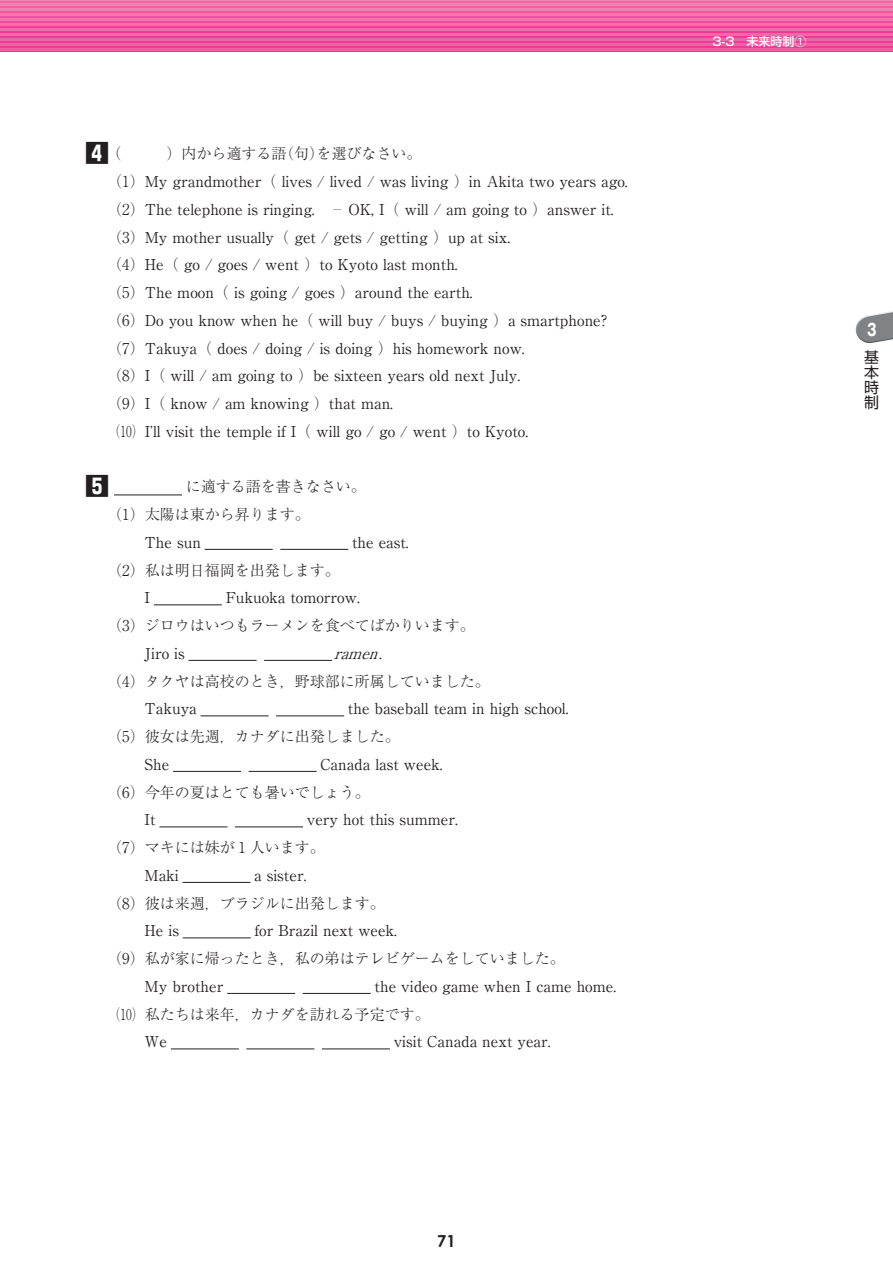
<style>
.page{position:relative;width:893px;height:1263px;background:#fff}
.page>*{position:absolute;margin:0;border:0;box-sizing:border-box;transform-origin:0 0}
.t1{font:700 24px "Shin Go Pr 6";color:#231f20}
.t2{font:700 16.5px "Century Gothic";color:#231f20}
.t3{font:700 16.5px "Gothic MB101 Pr 6";color:#fff;scale:.75 1}
.t4{font:15px/27.8px "Ryumin Pr 6";color:#231f20}
.t5{font:300 15px/27.8px "Ryumin Pr 6";color:#231f20}
.t6{font:300 15px "Ryumin Pr 6";color:#231f20;scale:.75 1}
.t7{font:15px/15px "Shin Go Pr 6";color:#231f20;text-align:justify}
.t8{font:500 12px "Shin Go Pro";color:#fff}
.s1{font-family:"Shin Go Pr 6";font-weight:700;font-size:24px}
.s2{font-weight:300}
.s3{font-weight:400;font-style:italic}
.s4{font-weight:400}
</style>
<div class="page">
<svg style="left:0;top:0;width:893px;height:52px;background:#ee55a0"></svg>
<hr style="left:1px;top:0;width:892px;height:1px;background:#f284b4">
<hr style="left:1px;top:4px;width:892px;height:2px;background:#f181b2">
<hr style="left:1px;top:9px;width:892px;height:2px;background:#f17cb0">
<hr style="left:1px;top:14px;width:892px;height:2px;background:#f178ae">
<hr style="left:1px;top:19px;width:892px;height:2px;background:#f174ad">
<hr style="left:1px;top:24px;width:892px;height:2px;background:#f16fab">
<hr style="left:1px;top:29px;width:892px;height:2px;background:#f16ca9">
<hr style="left:1px;top:34px;width:892px;height:2px;background:#f168a8">
<hr style="left:1px;top:39px;width:892px;height:2px;background:#f064a6">
<hr style="left:1px;top:44px;width:892px;height:2px;background:#f060a4">
<hr style="left:1px;top:49px;width:892px;height:2px;background:#ef5ca3">
<svg style="left:855px;top:311px;width:38px;height:32px"></svg>
<hr style="left:114px;top:495px;width:68px;height:1px;background:#231f20">
<hr style="left:205px;top:549px;width:68px;height:1px;background:#231f20">
<hr style="left:280px;top:549px;width:68px;height:1px;background:#231f20">
<hr style="left:154px;top:605px;width:68px;height:1px;background:#231f20">
<hr style="left:189px;top:660px;width:68px;height:1px;background:#231f20">
<hr style="left:264px;top:660px;width:68px;height:1px;background:#231f20">
<hr style="left:201px;top:716px;width:68px;height:1px;background:#231f20">
<hr style="left:276px;top:716px;width:68px;height:1px;background:#231f20">
<hr style="left:173px;top:771px;width:68px;height:1px;background:#231f20">
<hr style="left:249px;top:771px;width:68px;height:1px;background:#231f20">
<hr style="left:159px;top:827px;width:68px;height:1px;background:#231f20">
<hr style="left:235px;top:827px;width:68px;height:1px;background:#231f20">
<hr style="left:182px;top:882px;width:69px;height:1px;background:#231f20">
<hr style="left:183px;top:938px;width:68px;height:1px;background:#231f20">
<hr style="left:227px;top:993px;width:68px;height:1px;background:#231f20">
<hr style="left:303px;top:993px;width:68px;height:1px;background:#231f20">
<hr style="left:171px;top:1049px;width:68px;height:1px;background:#231f20">
<hr style="left:246px;top:1049px;width:68px;height:1px;background:#231f20">
<hr style="left:322px;top:1049px;width:68px;height:1px;background:#231f20">
<p class="t4" style="left:107px;top:139px;width:522px;text-indent:-22px"><span class="s1">4</span><span class="s2">（　　　）内から適する語（句）を選びなさい。<br>（1）</span>My grandmother<span class="s2">（</span> lives / lived / was living <span class="s2">）</span>in Akita two years ago.<span class="s2">（2）</span>The telephone is ringing. <sup>－</sup> OK, I<span class="s2">（</span> will / am going to <span class="s2">）</span>answer it.<span class="s2">（3）</span>My mother usually<span class="s2">（</span> get / gets / getting <span class="s2">）</span>up at six.<br><span class="s2">（4）</span>He<span class="s2">（</span> go / goes / went <span class="s2">）</span>to Kyoto last month.<br><span class="s2">（5）</span>The moon<span class="s2">（</span> is going / goes <span class="s2">）</span>around the earth.<br><span class="s2">（6）</span>Do you know when he<span class="s2">（</span> will buy / buys / buying <span class="s2">）</span>a smartphone?<span class="s2">（7）</span>Takuya<span class="s2">（</span> does / doing / is doing <span class="s2">）</span>his homework now.<br><span class="s2">（8）</span>I<span class="s2">（</span> will / am going to <span class="s2">）</span>be sixteen years old next July.<br><span class="s2">（9）</span>I<span class="s2">（</span> know / am knowing <span class="s2">）</span>that man.<br><span class="s2">（10）</span> I<span class="s2">ʼ</span>ll visit the temple if I<span class="s2">（</span> will go / go / went <span class="s2">）</span>to Kyoto.</p>
<h1 class="t1" style="left:85px;top:467px;width:25px">5</h1>
<p class="t5" style="left:107px;top:472px;width:260px;text-indent:79px">に適する語を書きなさい。（1）太陽は東から昇ります。</p>
<p class="t4" style="left:145px;top:527px;width:58px">The sun</p>
<p class="t4" style="left:352px;top:527px;width:58px">the east.</p>
<p class="t5" style="left:107px;top:555px;width:234px">（2）私は明日福岡を出発します。</p>
<p class="t4" style="left:145px;top:583px;width:7px">I</p>
<p class="t4" style="left:226px;top:583px;width:136px">Fukuoka tomorrow.</p>
<p class="t5" style="left:107px;top:611px;width:369px">（3）ジロウはいつもラーメンを食べてばかりいます。</p>
<p class="t4" style="left:145px;top:638px;width:42px">Jiro is</p>
<p class="t5" style="left:107px;top:638px;width:384px;text-indent:226px"><span class="s3">ramen</span><span class="s4">.<br></span>（4）タクヤは高校のとき，野球部に所属していました。</p>
<p class="t4" style="left:145px;top:694px;width:54px">Takuya</p>
<p class="t4" style="left:348px;top:694px;width:222px">the baseball team in high school.</p>
<p class="t5" style="left:107px;top:722px;width:294px">（5）彼女は先週，カナダに出発しました。</p>
<p class="t4" style="left:145px;top:749px;width:26px">She</p>
<p class="t4" style="left:320px;top:749px;width:124px">Canada last week.</p>
<p class="t5" style="left:107px;top:777px;width:264px">（6）今年の夏はとても暑いでしょう。</p>
<p class="t4" style="left:145px;top:805px;width:13px">It</p>
<p class="t4" style="left:307px;top:805px;width:153px">very hot this summer.</p>
<p class="t5" style="left:107px;top:833px;width:219px">（7）マキには妹が 1 人います。</p>
<p class="t4" style="left:145px;top:860px;width:36px">Maki</p>
<p class="t4" style="left:254px;top:860px;width:54px">a sister.</p>
<p class="t5" style="left:107px;top:888px;width:279px">（8）彼は来週，ブラジルに出発します。</p>
<p class="t4" style="left:145px;top:916px;width:36px">He is</p>
<p class="t4" style="left:255px;top:916px;width:144px">for Brazil next week.</p>
<p class="t5" style="left:107px;top:944px;width:459px">（9）私が家に帰ったとき，私の弟はテレビゲームをしていました。</p>
<p class="t4" style="left:145px;top:971px;width:80px">My brother</p>
<p class="t4" style="left:374px;top:971px;width:243px">the video game when I came home.</p>
<p class="t6" style="left:109px;top:1002px;width:429px">（10）私たちは来年，カナダを訪れる予定です。</p>
<p class="t4" style="left:145px;top:1027px;width:24px">We</p>
<p class="t4" style="left:394px;top:1027px;width:158px">visit Canada next year.</p>
<p class="t2" style="left:437px;top:1228px;width:20px">71</p>
<p class="t8" style="left:712px;top:31px;width:95px">3-3　未来時制①</p>
<p class="t3" style="left:867px;top:316px;width:14px">3</p>
<p class="t7" style="left:864px;top:349px;width:16px">基本時制</p>
</div>
